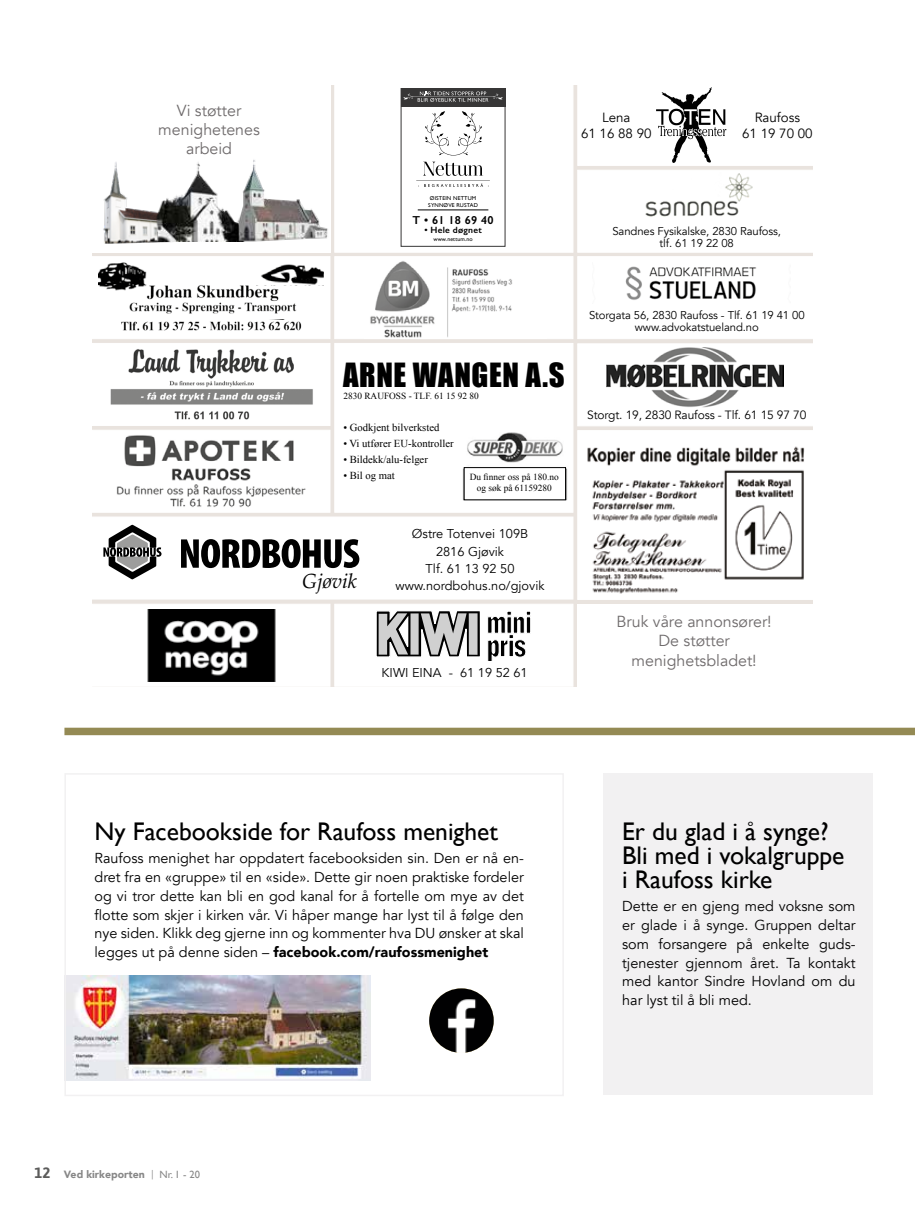
<style>
.page{position:relative;width:915px;height:1212px;background:#fff}
.page>*{position:absolute;margin:0;border:0;box-sizing:border-box;transform-origin:0 0}
.t1{font:30.6px "Impact";letter-spacing:.02em;color:#000}
.t2{font:25.5px/24px "Gill Sans";color:#000}
.t3{font:italic 20.4px "Palatino";color:#000}
.t4{font:15.9px/19.2px "Avenir";color:#6f6b6c;text-align:center}
.t5{font:14.4px/18.8px "Avenir";color:#000;text-align:justify}
.t6{font:13.35px/15.9px "Avenir";color:#000;text-align:center}
.t7{font:12.75px/17.2px "Avenir";color:#000;text-align:center}
.t8{font:12px "Avenir";letter-spacing:-.01em;color:#000}
.t9{font:11.55px "Gill Sans Semi Bold OV SWVDHB";letter-spacing:.025em;color:#000}
.t10{font:11.25px/12px "Avenir";letter-spacing:-.01em;color:#000;text-align:center}
.t11{font:10.65px "Times New Roman";color:#000}
.t12{font:900 10.5px "Avenir";color:#878787}
.t13{font:9.3px/10.6px "Times New Roman";color:#000;text-align:center}
.t14{font:9.15px "Gill Sans Semi Bold OV SWVDHB";letter-spacing:.025em;color:#000}
.t15{font:5.85px "Gill Sans OV QWVDHB";letter-spacing:.025em;color:#000}
.t16{font:5.55px/6.8px "Gill Sans OV QWVDHB";letter-spacing:.025em;color:#000}
.s1{font-weight:900}
.s2{font-family:"Asap";font-weight:700;font-size:15px;color:#5c5c5b}
.s3{font-family:"Asap";font-weight:400}
.s4{font-family:"Gill Sans";font-weight:400}
</style>
<div class="page">
<div style="left:602px;top:773px;width:270px;height:322px;background:#f2f1f2"></div>
<div style="left:92px;top:85px;width:720px;height:602px;background:#e9e3de"></div>
<div style="left:91px;top:430px;width:239px;height:83px;background:#fff"></div>
<div style="left:334px;top:343px;width:239px;height:170px;background:#fff"></div>
<div style="left:91px;top:516px;width:482px;height:83px;background:#fff;border:1px solid #fff"></div>
<div style="left:91px;top:343px;width:239px;height:83px;background:#fff"></div>
<div style="left:91px;top:256px;width:239px;height:83px;background:#fff"></div>
<div style="left:577px;top:343px;width:239px;height:83px;background:#fff"></div>
<div style="left:334px;top:83px;width:239px;height:170px;background:#fff"></div>
<div style="left:577px;top:430px;width:239px;height:170px;background:#fff"></div>
<div style="left:334px;top:604px;width:239px;height:83px;background:#fff"></div>
<div style="left:91px;top:604px;width:239px;height:83px;background:#fff"></div>
<div style="left:577px;top:83px;width:239px;height:83px;background:#fff"></div>
<div style="left:334px;top:256px;width:239px;height:83px;background:#fff"></div>
<svg style="left:656px;top:87px;width:70px;height:76px"></svg>
<img style="left:364px;top:257px;width:182px;height:82px">
<img style="left:129px;top:285px;width:182px;height:29px">
<img style="left:98px;top:262px;width:49px;height:29px">
<img style="left:261px;top:264px;width:62px;height:21px">
<img style="left:121px;top:321px;width:181px;height:10px">
<img style="left:110px;top:349px;width:203px;height:71px">
<img style="left:116px;top:435px;width:190px;height:72px">
<img style="left:463px;top:432px;width:105px;height:69px">
<img style="left:606px;top:348px;width:176px;height:60px">
<svg style="left:103px;top:524px;width:58px;height:56px"></svg>
<svg style="left:181px;top:539px;width:178px;height:29px"></svg>
<svg style="left:400px;top:88px;width:105px;height:159px"></svg>
<hr style="left:417px;top:210px;width:71px;height:1px;background:#000">
<img style="left:587px;top:446px;width:218px;height:147px">
<img style="left:147px;top:609px;width:129px;height:72px">
<svg style="left:376px;top:611px;width:155px;height:49px"></svg>
<div style="left:468px;top:613px;width:9px;height:42px;background:#d0d0d0"></div>
<div style="left:464px;top:468px;width:101px;height:32px;background:#fff"></div>
<div style="left:463px;top:467px;width:103px;height:33px;border:1px solid #000"></div>
<div style="left:577px;top:170px;width:239px;height:83px;background:#fff"></div>
<div style="left:577px;top:256px;width:239px;height:83px;background:#fff"></div>
<img style="left:625px;top:266px;width:132px;height:34px">
<img style="left:645px;top:173px;width:108px;height:44px">
<img style="left:67px;top:975px;width:304px;height:105px">
<div style="left:64px;top:728px;width:850px;height:7px;background:#948a54"></div>
<div style="left:84px;top:79px;width:246px;height:174px;background:#fff"></div>
<img style="left:91px;top:162px;width:103px;height:95px">
<img style="left:142px;top:162px;width:88px;height:80px">
<img style="left:230px;top:154px;width:106px;height:88px">
<div style="left:577px;top:604px;width:246px;height:103px;background:#fff"></div>
<div style="left:64px;top:773px;width:499px;height:323px;border:2px solid #f2f1f2"></div>
<svg style="left:429px;top:988px;width:64px;height:65px"></svg>
<p class="t4" style="left:158px;top:101px;width:103px">Vi støtter menighetenes arbeid</p>
<p class="t16" style="left:428px;top:195px;width:51px">ØISTEIN NETTUM<br>SYNNØVE RUSTAD</p>
<p class="t9" style="left:412px;top:213px;width:82px">T•61186940</p>
<p class="t14" style="left:424px;top:224px;width:59px">• Hele døgnet</p>
<p class="t15" style="left:433px;top:236px;width:41px">www.nettum.no</p>
<p class="t6" style="left:581px;top:110px;width:72px">Lena<br>61 16 88 90</p>
<p class="t6" style="left:742px;top:110px;width:72px">Raufoss<br>61 19 70 00</p>
<p class="t10" style="left:612px;top:225px;width:170px">Sandnes Fysikalske, 2830 Raufoss, tlf. 61 19 22 08</p>
<h1 class="t1" style="left:343px;top:351px;width:223px">ARNE WANGEN A.S</h1>
<p class="t13" style="left:343px;top:391px;width:137px">2830 RAUFOSS - TLF. 61 15 92 80</p>
<p class="t11" style="left:343px;top:420px;width:98px">• Godkjent bilverksted</p>
<p class="t11" style="left:343px;top:436px;width:112px">• Vi utfører EU-kontroller</p>
<p class="t11" style="left:343px;top:452px;width:86px">• Bildekk/alu-felger</p>
<p class="t11" style="left:343px;top:468px;width:53px">• Bil og mat</p>
<p class="t13" style="left:469px;top:472px;width:90px">Du finner oss på 180.no og søk på 61159280</p>
<h3 class="t3" style="left:302px;top:569px;width:56px">Gjøvik</h3>
<p class="t7" style="left:395px;top:526px;width:150px">Østre Totenvei 109B<br>2816 Gjøvik<br>Tlf. 61 13 92 50 www.nordbohus.no/gjovik</p>
<p class="t7" style="left:381px;top:664px;width:148px">KIWI EINA - 61 19 52 61</p>
<p class="t10" style="left:589px;top:310px;width:217px">Storgata 56, 2830 Raufoss - Tlf. 61 19 41 00 www.advokatstueland.no</p>
<p class="t8" style="left:587px;top:407px;width:221px">Storgt. 19, 2830 Raufoss - Tlf. 61 15 97 70</p>
<p class="t4" style="left:616px;top:612px;width:157px">Bruk våre annonsører!<br>De støtter menighetsbladet!</p>
<h2 class="t2" style="left:94px;top:819px;width:405px">Ny Facebookside for Raufoss menighet</h2>
<p class="t5" style="left:94px;top:849px;width:431px">Raufoss menighet har oppdatert facebooksiden sin. Den er nå en&shy;dret fra en «gruppe» til en «side». Dette gir noen praktiske fordeler og vi tror dette kan bli en god kanal for å fortelle om mye av det flotte som skjer i kirken vår. Vi håper mange har lyst til å følge den nye siden. Klikk deg gjerne inn og kommenter hva DU ønsker at skal legges ut på denne siden – <span class="s1">facebook.com/raufossmenighet</span></p>
<h2 class="t2" style="left:622px;top:819px;width:224px">Er du glad i å synge?<br>Bli med i vokalgruppe i Raufoss kirke</h2>
<p class="t5" style="left:622px;top:897px;width:235px">Dette er en gjeng med voksne som er glade i å synge. Gruppen deltar som forsangere på enkelte guds&shy;tjenester gjennom året. Ta kontakt med kantor Sindre Hovland om du har lyst til å bli med.</p>
<p class="t12" style="left:34px;top:1165px;width:167px"><span class="s2">12</span> Ved kirkeporten <span class="s3">|</span> <span class="s4">Nr. 1 - 20</span></p>
</div>
